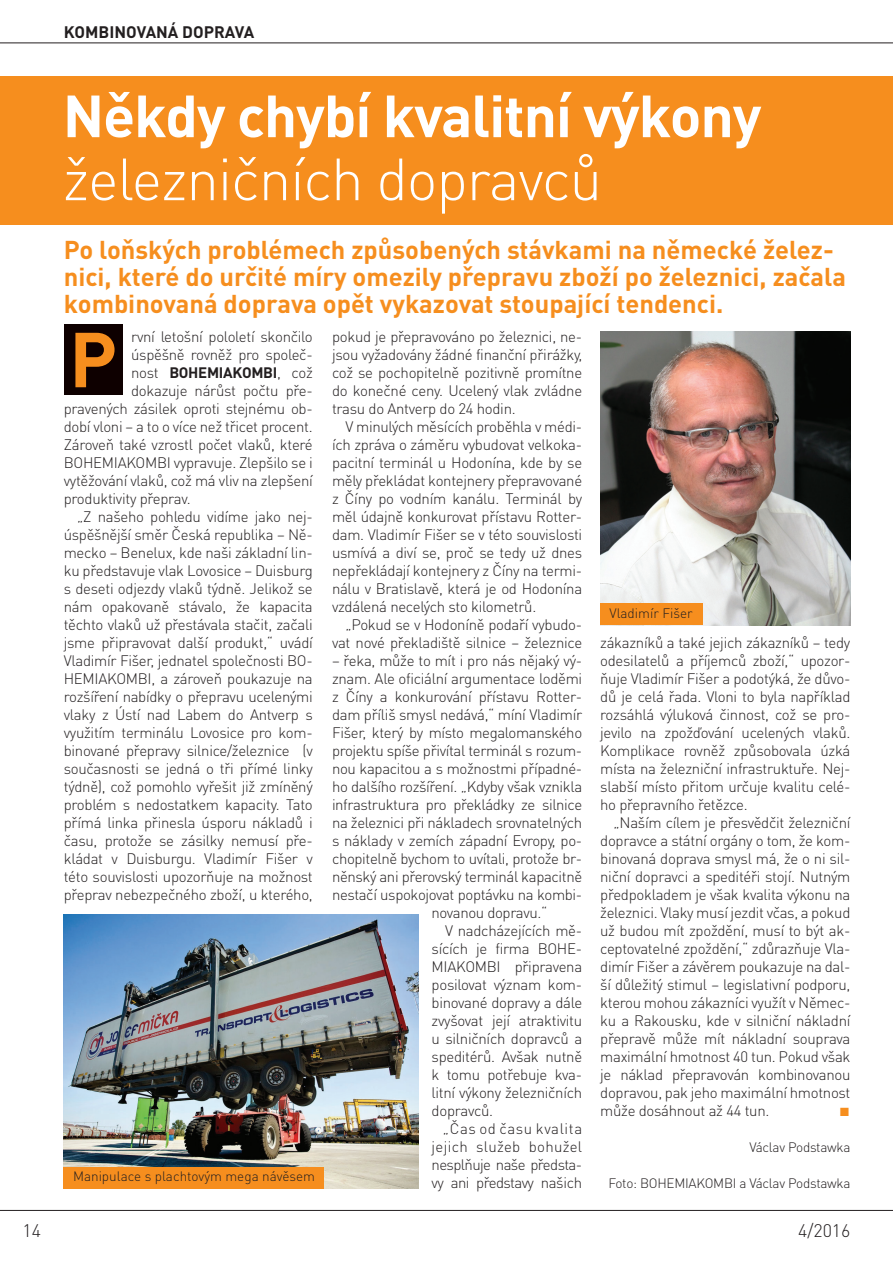
<style>
.page{position:relative;width:893px;height:1263px;background:#fff}
.page>*{position:absolute;margin:0;border:0;box-sizing:border-box;transform-origin:0 0}
.t1{font:700 76.5px "DIN Pro";color:#f68e1e}
.nadpis{font:700 58.5px "DIN Pro";letter-spacing:-.02em;color:#fff}
.nadpis-2{font:300 58.5px "DIN Pro";letter-spacing:-.02em;color:#fff}
.perex{font:700 25.5px/27px "DIN Pro";color:#f68e1e}
.t2{font:300 18px "DIN Pro";color:#231f20}
.t3{font:700 16.5px "DIN Pro";color:#231f20}
.t4{font:300 15px/18px "DIN Pro";letter-spacing:-.02em;color:#231f20;text-align:justify}
.t5{font:700 15px "DIN Pro";letter-spacing:-.02em;color:#231f20}
.t6{font:15px "Fedra Sans Pro";color:#f68e1e}
.t7{font:300 13.5px "DIN Pro";letter-spacing:-.02em;color:#231f20}
.t8{font:300 13.5px "DIN Pro";color:#231f20}
.s1{font-weight:300}
</style>
<div class="page">
<hr style="left:0;top:1210px;width:893px;height:1px;background:#231f20">
<hr style="left:0;top:43px;width:893px;height:1px;background:#231f20">
<div style="left:0;top:77px;width:893px;height:148px;background:#f68e1e"></div>
<div style="left:65px;top:325px;width:58px;height:70px;background:#0e0000"></div>
<img style="left:600px;top:332px;width:250px;height:293px">
<img style="left:64px;top:914px;width:355px;height:274px">
<div style="left:64px;top:1167px;width:260px;height:21px;background:#f68e1e"></div>
<div style="left:600px;top:604px;width:102px;height:21px;background:#f68e1e"></div>
<p class="t3" style="left:64px;top:21px;width:192px">KOMBINOVANÁ DOPRAVA</p>
<p class="nadpis" style="left:63px;top:76px;width:700px">Někdy chybí kvalitní výkony</p>
<p class="nadpis-2" style="left:63px;top:139px;width:541px">železničních dopravců</p>
<p class="perex" style="left:64px;top:235px;width:784px">Po loňských problémech způsobených stávkami na německé želez&shy;nici, které do určité míry omezily přepravu zboží po železnici, začala kombinovaná doprava opět vykazovat stoupající tendenci.</p>
<p class="t1" style="left:69px;top:308px;width:50px">P</p>
<p class="t4" style="left:131px;top:327px;width:183px">rvní letošní pololetí skončilo</p>
<p class="t4" style="left:131px;top:345px;width:183px">úspěšně rovněž pro společ-</p>
<p class="t5" style="left:131px;top:362px;width:183px"><span class="s1">nost</span> BOHEMIAKOMBI<span class="s1">, což</span></p>
<p class="t4" style="left:131px;top:381px;width:183px">dokazuje nárůst počtu pře-</p>
<p class="t4" style="left:64px;top:399px;width:251px">pravených zásilek oproti stejnému ob-</p>
<p class="t4" style="left:64px;top:417px;width:250px">dobí vloni – a to o více než třicet procent.</p>
<p class="t4" style="left:64px;top:435px;width:251px">Zároveň také vzrostl počet vlaků, které</p>
<p class="t4" style="left:64px;top:453px;width:251px">BOHEMIAKOMBI vypravuje. Zlepšilo se i</p>
<p class="t4" style="left:64px;top:471px;width:250px">vytěžování vlaků, což má vliv na zlepšení</p>
<p class="t4" style="left:64px;top:489px;width:128px">produktivity přeprav.</p>
<p class="t4" style="left:64px;top:507px;width:251px;text-indent:13px">„Z našeho pohledu vidíme jako nej&shy;úspěšnější směr Česká republika – Ně&shy;mecko – Benelux, kde naši základní lin&shy;ku představuje vlak Lovosice – Duisburg s deseti odjezdy vlaků týdně. Jelikož se nám opakovaně stávalo, že kapacita těchto vlaků už přestávala stačit, začali jsme připravovat další produkt,“ uvádí Vladimír Fišer, jednatel společnosti BO-HEMIAKOMBI, a zároveň poukazuje na rozšíření nabídky o přepravu ucelenými vlaky z Ústí nad Labem do Antverp s využitím terminálu Lovosice pro kom&shy;binované přepravy silnice/železnice (v současnosti se jedná o tři přímé linky týdně), což pomohlo vyřešit již zmíněný problém s nedostatkem kapacity. Tato přímá linka přinesla úsporu nákladů i času, protože se zásilky nemusí pře&shy;kládat v Duisburgu. Vladimír Fišer v této souvislosti upozorňuje na možnost přeprav nebezpečného zboží, u kterého,</p>
<p class="t4" style="left:332px;top:327px;width:252px">pokud je přepravováno po železnici, ne&shy;jsou vyžadovány žádné finanční přirážky, což se pochopitelně pozitivně promítne do konečné ceny. Ucelený vlak zvládne trasu do Antverp do 24 hodin.</p>
<p class="t4" style="left:332px;top:417px;width:252px;text-indent:13px">V minulých měsících proběhla v médi&shy;ích zpráva o záměru vybudovat velkoka&shy;pacitní terminál u Hodonína, kde by se měly překládat kontejnery přepravované z Číny po vodním kanálu. Terminál by měl údajně konkurovat přístavu Rotter&shy;dam. Vladimír Fišer se v této souvislosti usmívá a diví se, proč se tedy už dnes nepřekládají kontejnery z Číny na termi&shy;nálu v Bratislavě, která je od Hodonína vzdálená necelých sto kilometrů.</p>
<p class="t4" style="left:332px;top:615px;width:252px;text-align:right">„Pokud se v Hodoníně podaří vybudo&shy;vat nové překladiště silnice – železnice</p>
<p class="t4" style="left:332px;top:651px;width:252px">– řeka, může to mít i pro nás nějaký vý-</p>
<p class="t4" style="left:332px;top:669px;width:252px">znam. Ale oficiální argumentace loděmi</p>
<p class="t4" style="left:332px;top:687px;width:252px">z Číny a konkurování přístavu Rotter-</p>
<p class="t4" style="left:332px;top:705px;width:252px">dam příliš smysl nedává,“ míní Vladimír</p>
<p class="t4" style="left:332px;top:723px;width:252px">Fišer, který by místo megalomanského</p>
<p class="t4" style="left:332px;top:741px;width:252px">projektu spíše přivítal terminál s rozum-</p>
<p class="t4" style="left:332px;top:759px;width:252px">nou kapacitou a s možnostmi případné-</p>
<p class="t4" style="left:332px;top:777px;width:252px">ho dalšího rozšíření. „Kdyby však vznikla</p>
<p class="t4" style="left:332px;top:795px;width:252px">infrastruktura pro překládky ze silnice</p>
<p class="t4" style="left:332px;top:813px;width:252px">na železnici při nákladech srovnatelných</p>
<p class="t4" style="left:332px;top:831px;width:252px">s náklady v zemích západní Evropy, po-</p>
<p class="t4" style="left:332px;top:849px;width:252px">chopitelně bychom to uvítali, protože br-</p>
<p class="t4" style="left:332px;top:867px;width:252px">něnský ani přerovský terminál kapacitně</p>
<p class="t4" style="left:332px;top:885px;width:252px">nestačí uspokojovat poptávku na kombi-</p>
<p class="t4" style="left:432px;top:903px;width:117px">novanou dopravu.“</p>
<p class="t4" style="left:432px;top:921px;width:152px;text-indent:13px">V nadcházejících mě&shy;sících je firma BOHE-MIAKOMBI připravena posilovat význam kom&shy;binované dopravy a dále zvyšovat její atraktivitu u silničních dopravců a speditérů. Avšak nutně k tomu potřebuje kva&shy;litní výkony železničních dopravců.</p>
<p class="t4" style="left:432px;top:1119px;width:152px;text-indent:11px">„Čas od času kvalita jejich služeb bohužel nesplňuje naše předsta&shy;vy ani představy našich</p>
<p class="t8" style="left:609px;top:604px;width:85px">Vladimír Fišer</p>
<p class="t4" style="left:600px;top:633px;width:252px">zákazníků a také jejich zákazníků – tedy odesilatelů a příjemců zboží,“ upozor&shy;ňuje Vladimír Fišer a podotýká, že důvo&shy;dů je celá řada. Vloni to byla například rozsáhlá výluková činnost, což se pro&shy;jevilo na zpožďování ucelených vlaků.<br>Komplikace rovněž způsobovala úzká místa na železniční infrastruktuře. Nej&shy;slabší místo přitom určuje kvalitu celé&shy;ho přepravního řetězce.</p>
<p class="t4" style="left:600px;top:813px;width:252px;text-indent:13px">„Naším cílem je přesvědčit železniční dopravce a státní orgány o tom, že kom&shy;binovaná doprava smysl má, že o ni sil&shy;niční dopravci a speditéři stojí. Nutným předpokladem je však kvalita výkonu na železnici. Vlaky musí jezdit včas, a pokud už budou mít zpoždění, musí to být ak&shy;ceptovatelné zpoždění,“ zdůrazňuje Vla&shy;dimír Fišer a závěrem poukazuje na dal&shy;ší důležitý stimul – legislativní podporu, kterou mohou zákazníci využít v Němec&shy;ku a Rakousku, kde v silniční nákladní přepravě může mít nákladní souprava maximální hmotnost 40 tun. Pokud však je náklad přepravován kombinovanou dopravou, pak jeho maximální hmotnost může dosáhnout až 44 tun.</p>
<p class="t6" style="left:839px;top:1101px;width:13px">▪</p>
<p class="t7" style="left:749px;top:1138px;width:103px">Václav Podstawka</p>
<p class="t7" style="left:608px;top:1174px;width:244px">Foto: BOHEMIAKOMBI a Václav Podstawka</p>
<p class="t8" style="left:73px;top:1167px;width:244px">Manipulace s plachtovým mega návěsem</p>
<p class="t2" style="left:23px;top:1219px;width:20px">14</p>
<p class="t2" style="left:798px;top:1219px;width:54px">4/2016</p>
</div>
